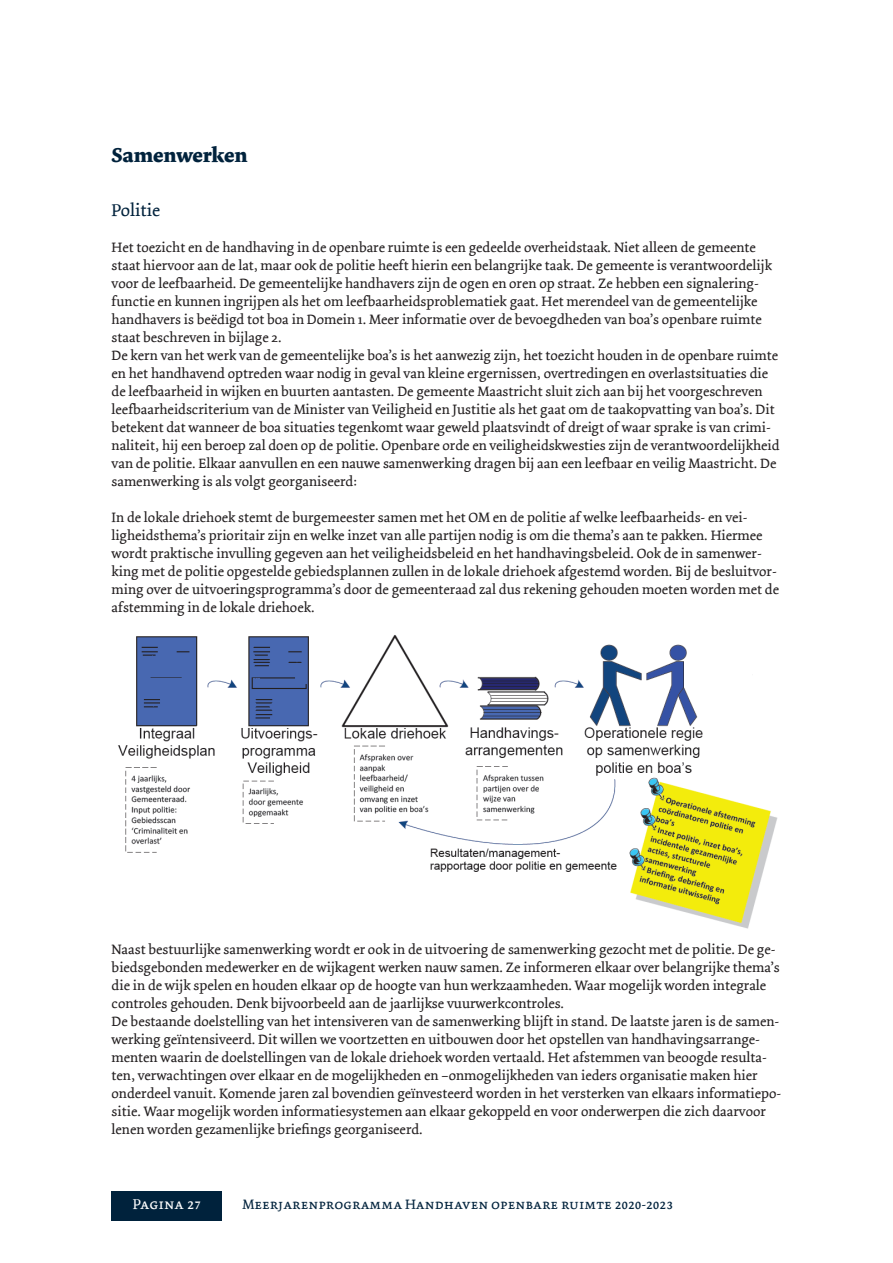
<style>
.page{position:relative;width:893px;height:1263px;background:#fff}
.page>*{position:absolute;margin:0;border:0;box-sizing:border-box;transform-origin:0 0}
.t1{font:700 21px "Dolly";letter-spacing:-.005em;color:#00223c}
.t2{font:18px "Dolly";color:#00223c}
.t3{font:15px "Dolly Small Caps";color:#fff}
.t4{font:14.25px/18px "Dolly";color:#231f20}
.t5{font:14.25px "Dolly Small Caps";color:#00223c}
</style>
<div class="page">
<div style="left:112px;top:1191px;width:110px;height:29px;background:#00223c"></div>
<img style="left:118px;top:635px;width:660px;height:294px">
<h1 class="t1" style="left:112px;top:142px;width:137px">Samenwerken</h1>
<p class="t2" style="left:112px;top:199px;width:50px">Politie</p>
<p class="t4" style="left:112px;top:239px;width:669px">Het toezicht en de handhaving in de openbare ruimte is een gedeelde overheidstaak. Niet alleen de gemeente staat hiervoor aan de lat, maar ook de politie heeft hierin een belangrijke taak. De gemeente is verantwoordelijk voor de leefbaarheid. De gemeentelijke handhavers zijn de ogen en oren op straat. Ze hebben een signalering&shy;functie en kunnen ingrijpen als het om leefbaarheidsproblematiek gaat. Het merendeel van de gemeentelijke handhavers is beëdigd tot boa in Domein 1. Meer informatie over de bevoegdheden van boa’s openbare ruimte staat beschreven in bijlage 2.<br>De kern van het werk van de gemeentelijke boa’s is het aanwezig zijn, het toezicht houden in de openbare ruimte en het handhavend optreden waar nodig in geval van kleine ergernissen, overtredingen en overlastsituaties die de leefbaarheid in wijken en buurten aantasten. De gemeente Maastricht sluit zich aan bij het voorgeschreven leefbaarheidscriterium van de Minister van Veiligheid en Justitie als het gaat om de taakopvatting van boa’s. Dit betekent dat wanneer de boa situaties tegenkomt waar geweld plaatsvindt of dreigt of waar sprake is van crimi&shy;naliteit, hij een beroep zal doen op de politie. Openbare orde en veiligheidskwesties zijn de verantwoordelijkheid van de politie. Elkaar aanvullen en een nauwe samenwerking dragen bij aan een leefbaar en veilig Maastricht. De samenwerking is als volgt georganiseerd:</p>
<p class="t4" style="left:112px;top:509px;width:669px">In de lokale driehoek stemt de burgemeester samen met het OM en de politie af welke leefbaarheids- en vei&shy;ligheidsthema’s prioritair zijn en welke inzet van alle partijen nodig is om die thema’s aan te pakken. Hiermee wordt praktische invulling gegeven aan het veiligheidsbeleid en het handhavingsbeleid. Ook de in samenwer&shy;king met de politie opgestelde gebiedsplannen zullen in de lokale driehoek afgestemd worden. Bij de besluitvor&shy;ming over de uitvoeringsprogramma’s door de gemeenteraad zal dus rekening gehouden moeten worden met de afstemming in de lokale driehoek.</p>
<p class="t4" style="left:112px;top:941px;width:671px">Naast bestuurlijke samenwerking wordt er ook in de uitvoering de samenwerking gezocht met de politie. De ge&shy;biedsgebonden medewerker en de wijkagent werken nauw samen. Ze informeren elkaar over belangrijke thema’s die in de wijk spelen en houden elkaar op de hoogte van hun werkzaamheden. Waar mogelijk worden integrale controles gehouden. Denk bijvoorbeeld aan de jaarlijkse vuurwerkcontroles.<br>De bestaande doelstelling van het intensiveren van de samenwerking blijft in stand. De laatste jaren is de samen&shy;werking geïntensiveerd. Dit willen we voortzetten en uitbouwen door het opstellen van handhavingsarrange&shy;menten waarin de doelstellingen van de lokale driehoek worden vertaald. Het afstemmen van beoogde resulta&shy;ten, verwachtingen over elkaar en de mogelijkheden en –onmogelijkheden van ieders organisatie maken hier onderdeel vanuit. Komende jaren zal bovendien geïnvesteerd worden in het versterken van elkaars informatiepo&shy;sitie. Waar mogelijk worden informatiesystemen aan elkaar gekoppeld en voor onderwerpen die zich daarvoor lenen worden gezamenlijke briefings georganiseerd.</p>
<p class="t3" style="left:133px;top:1195px;width:70px">Pagina 27</p>
<p class="t5" style="left:242px;top:1196px;width:432px">Meerjarenprogramma Handhaven openbare ruimte 2020-2023</p>
</div>
